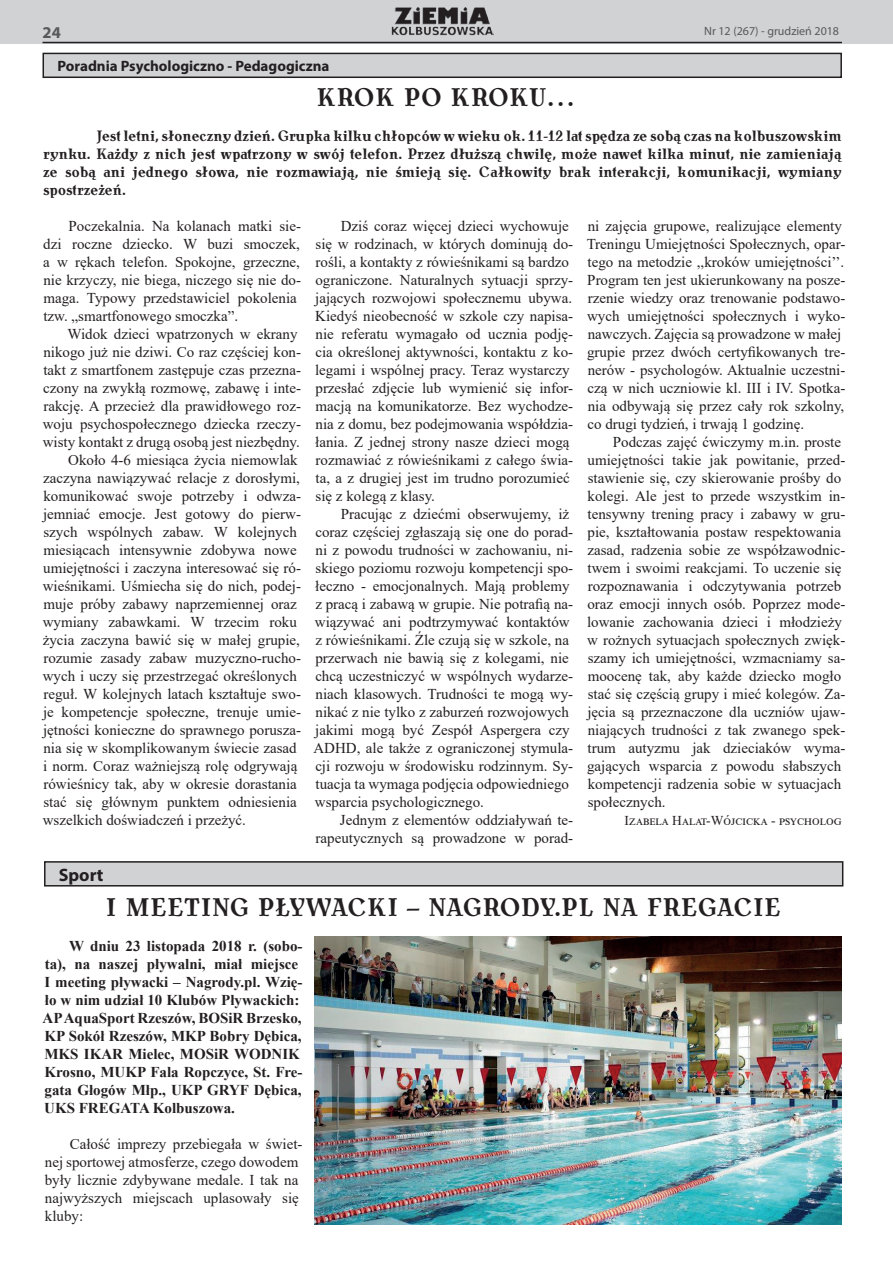
<style>
.page{position:relative;width:893px;height:1263px;background:#fff}
.page>*{position:absolute;margin:0;border:0;box-sizing:border-box;transform-origin:0 0}
.t1{font:700 25.5px "Antykwa Torunska Cond";letter-spacing:.015em;color:#231f20}
.t2{font:700 18px "Myriad Pro";color:#231f20}
.t3{font:700 16.5px "Myriad Pro";color:#57585a}
.t4{font:15px/18px "Times New Roman";color:#231f20}
.t5{font:700 15px/18px "Times New Roman";color:#231f20}
.t6{font:700 15px/18px "Antykwa Torunska Cond";color:#231f20;text-align:justify}
.t7{font:700 15px "Myriad Pro";color:#231f20}
.t8{font:13.5px "Times New Roman";color:#231f20}
.t9{font:12px "Myriad Pro";color:#57585a}
</style>
<div class="page">
<div style="left:0;top:0;width:893px;height:43px;background:#d1d2d4"></div>
<img style="left:391px;top:7px;width:103px;height:29px">
<hr style="left:43px;top:42px;width:799px;height:1px;background:#231f20">
<div style="left:43px;top:53px;width:798px;height:24px;background:#d1d2d4"></div>
<div style="left:43px;top:53px;width:799px;height:25px;border:2px solid #231f20"></div>
<div style="left:45px;top:862px;width:798px;height:24px;background:#d1d2d4"></div>
<div style="left:44px;top:861px;width:799px;height:25px;border:2px solid #231f20"></div>
<img style="left:315px;top:937px;width:527px;height:288px">
<p class="t3" style="left:43px;top:22px;width:20px">24</p>
<p class="t9" style="left:704px;top:23px;width:137px">Nr 12 (267) - grudzień 2018</p>
<p class="t7" style="left:58px;top:56px;width:273px">Poradnia Psychologiczno - Pedagogiczna</p>
<h1 class="t1" style="left:316px;top:79px;width:259px">KROK PO KROKU…</h1>
<p class="t6" style="left:43px;top:126px;width:800px;text-indent:53px">Jest letni, słoneczny dzień. Grupka kilku chłopców w wieku ok. 11-12 lat spędza ze sobą czas na kolbuszowskim rynku. Każdy z nich jest wpatrzony w swój telefon. Przez dłuższą chwilę, może nawet kilka minut, nie zamieniają ze sobą ani jednego słowa, nie rozmawiają, nie śmieją się. Całkowity brak interakcji, komunikacji, wymiany spostrzeżeń.</p>
<p class="t4" style="left:43px;top:217px;width:259px;text-indent:25px">Poczekalnia. Na kolanach matki sie&shy;dzi roczne dziecko. W buzi smoczek, a w rękach telefon. Spokojne, grzeczne, nie krzyczy, nie biega, niczego się nie do&shy;maga. Typowy przedstawiciel pokolenia tzw. „smartfonowego smoczka”.</p>
<p class="t4" style="left:67px;top:325px;width:232px">Widok dzieci wpatrzonych w ekrany</p>
<p class="t4" style="left:43px;top:343px;width:259px">nikogo już nie dziwi. Co raz częściej kon-</p>
<p class="t4" style="left:43px;top:361px;width:259px">takt z smartfonem zastępuje czas przezna-</p>
<p class="t4" style="left:43px;top:379px;width:259px">czony na zwykłą rozmowę, zabawę i inte-</p>
<p class="t4" style="left:43px;top:397px;width:259px">rakcję. A przecież dla prawidłowego roz-</p>
<p class="t4" style="left:43px;top:415px;width:260px">woju psychospołecznego dziecka rzeczy-</p>
<p class="t4" style="left:43px;top:433px;width:259px">wisty kontakt z drugą osobą jest niezbędny.</p>
<p class="t4" style="left:68px;top:451px;width:231px">Około 4-6 miesiąca życia niemowlak</p>
<p class="t4" style="left:43px;top:469px;width:258px">zaczyna nawiązywać relacje z dorosłymi,</p>
<p class="t4" style="left:43px;top:487px;width:259px">komunikować swoje potrzeby i odwza-</p>
<p class="t4" style="left:43px;top:505px;width:260px">jemniać emocje. Jest gotowy do pierw-</p>
<p class="t4" style="left:43px;top:523px;width:255px">szych wspólnych zabaw. W kolejnych</p>
<p class="t4" style="left:43px;top:541px;width:255px">miesiącach intensywnie zdobywa nowe</p>
<p class="t4" style="left:43px;top:559px;width:259px">umiejętności i zaczyna interesować się ró-</p>
<p class="t4" style="left:43px;top:577px;width:260px">wieśnikami. Uśmiecha się do nich, podej-</p>
<p class="t4" style="left:43px;top:595px;width:255px">muje próby zabawy naprzemiennej oraz</p>
<p class="t4" style="left:43px;top:613px;width:256px">wymiany zabawkami. W trzecim roku</p>
<p class="t4" style="left:43px;top:631px;width:259px">życia zaczyna bawić się w małej grupie,</p>
<p class="t4" style="left:43px;top:649px;width:259px">rozumie zasady zabaw muzyczno-rucho-</p>
<p class="t4" style="left:43px;top:667px;width:256px">wych i uczy się przestrzegać określonych</p>
<p class="t4" style="left:43px;top:685px;width:259px">reguł. W kolejnych latach kształtuje swo-</p>
<p class="t4" style="left:43px;top:703px;width:260px">je kompetencje społeczne, trenuje umie-</p>
<p class="t4" style="left:43px;top:721px;width:260px">jętności konieczne do sprawnego porusza-</p>
<p class="t4" style="left:43px;top:739px;width:255px">nia się w skomplikowanym świecie zasad</p>
<p class="t4" style="left:43px;top:757px;width:256px">i norm. Coraz ważniejszą rolę odgrywają</p>
<p class="t4" style="left:43px;top:775px;width:255px">rówieśnicy tak, aby w okresie dorastania</p>
<p class="t4" style="left:43px;top:793px;width:255px">stać się głównym punktem odniesienia</p>
<p class="t4" style="left:43px;top:811px;width:205px">wszelkich doświadczeń i przeżyć.</p>
<p class="t4" style="left:315px;top:217px;width:260px;text-indent:26px">Dziś coraz więcej dzieci wychowuje się w rodzinach, w których dominują do&shy;rośli, a kontakty z rówieśnikami są bardzo ograniczone. Naturalnych sytuacji sprzy&shy;jających rozwojowi społecznemu ubywa.<br>Kiedyś nieobecność w szkole czy napisa&shy;nie referatu wymagało od ucznia podję&shy;cia określonej aktywności, kontaktu z ko&shy;legami i wspólnej pracy. Teraz wystarczy przesłać zdjęcie lub wymienić się infor&shy;macją na komunikatorze. Bez wychodze&shy;nia z domu, bez podejmowania współdzia&shy;łania. Z jednej strony nasze dzieci mogą rozmawiać z rówieśnikami z całego świa&shy;ta, a z drugiej jest im trudno porozumieć się z kolegą z klasy.</p>
<p class="t4" style="left:313px;top:505px;width:261px;text-indent:27px">Pracując z dziećmi obserwujemy, iż coraz częściej zgłaszają się one do porad&shy;ni z powodu trudności w zachowaniu, ni&shy;skiego poziomu rozwoju kompetencji spo&shy;łeczno - emocjonalnych. Mają problemy z pracą i zabawą w grupie. Nie potrafią na&shy;wiązywać ani podtrzymywać kontaktów z rówieśnikami. Źle czują się w szkole, na przerwach nie bawią się z kolegami, nie chcą uczestniczyć w wspólnych wydarze&shy;niach klasowych. Trudności te mogą wy&shy;nikać z nie tylko z zaburzeń rozwojowych jakimi mogą być Zespół Aspergera czy ADHD, ale także z ograniczonej stymula&shy;cji rozwoju w środowisku rodzinnym. Sy&shy;tuacja ta wymaga podjęcia odpowiedniego wsparcia psychologicznego.</p>
<p class="t4" style="left:316px;top:811px;width:259px;text-align:right">Jednym z elementów oddziaływań te&shy;rapeutycznych są prowadzone w porad-</p>
<p class="t4" style="left:587px;top:217px;width:260px">ni zajęcia grupowe, realizujące elementy Treningu Umiejętności Społecznych, opar&shy;tego na metodzie ,,kroków umiejętności’’.<br>Program ten jest ukierunkowany na posze&shy;rzenie wiedzy oraz trenowanie podstawo&shy;wych umiejętności społecznych i wyko&shy;nawczych. Zajęcia są prowadzone w małej grupie przez dwóch certyfikowanych tre&shy;nerów - psychologów. Aktualnie uczestni&shy;czą w nich uczniowie kl. III i IV. Spotka&shy;nia odbywają się przez cały rok szkolny, co drugi tydzień, i trwają 1 godzinę.</p>
<p class="t4" style="left:587px;top:433px;width:260px;text-indent:26px">Podczas zajęć ćwiczymy m.in. proste umiejętności takie jak powitanie, przed&shy;stawienie się, czy skierowanie prośby do kolegi. Ale jest to przede wszystkim in&shy;tensywny trening pracy i zabawy w gru&shy;pie, kształtowania postaw respektowania zasad, radzenia sobie ze współzawodnic&shy;twem i swoimi reakcjami. To uczenie się rozpoznawania i odczytywania potrzeb oraz emocji innych osób. Poprzez mode&shy;lowanie zachowania dzieci i młodzieży w rożnych sytuacjach społecznych zwięk&shy;szamy ich umiejętności, wzmacniamy sa&shy;moocenę tak, aby każde dziecko mogło stać się częścią grupy i mieć kolegów. Za&shy;jęcia są przeznaczone dla uczniów ujaw&shy;niających trudności z tak zwanego spek&shy;trum autyzmu jak dzieciaków wyma&shy;gających wsparcia z powodu słabszych kompetencji radzenia sobie w sytuacjach społecznych.</p>
<p class="t8" style="left:624px;top:811px;width:219px">Izabela Halat-Wójcicka - psycholog</p>
<p class="t2" style="left:59px;top:863px;width:46px">Sport</p>
<h1 class="t1" style="left:106px;top:889px;width:676px">I MEETING PŁYWACKI – NAGRODY.PL NA FREGACIE</h1>
<p class="t5" style="left:43px;top:937px;width:261px;text-indent:26px">W dniu 23 listopada 2018 r. (sobo&shy;ta), na naszej pływalni, miał miejsce I meeting pływacki – Nagrody.pl. Wzię&shy;ło w nim udział 10 Klubów Pływackich:<br>AP AquaSport Rzeszów, BOSiR Brzesko, KP Sokół Rzeszów, MKP Bobry Dębica, MKS IKAR Mielec, MOSiR WODNIK Krosno, MUKP Fala Ropczyce, St. Fre&shy;gata Głogów Młp., UKP GRYF Dębica, UKS FREGATA Kolbuszowa.</p>
<p class="t4" style="left:45px;top:1135px;width:259px;text-indent:25px">Całość imprezy przebiegała w świet&shy;nej sportowej atmosferze, czego dowodem były licznie zdybywane medale. I tak na najwyższych miejscach uplasowały się kluby:</p>
</div>
